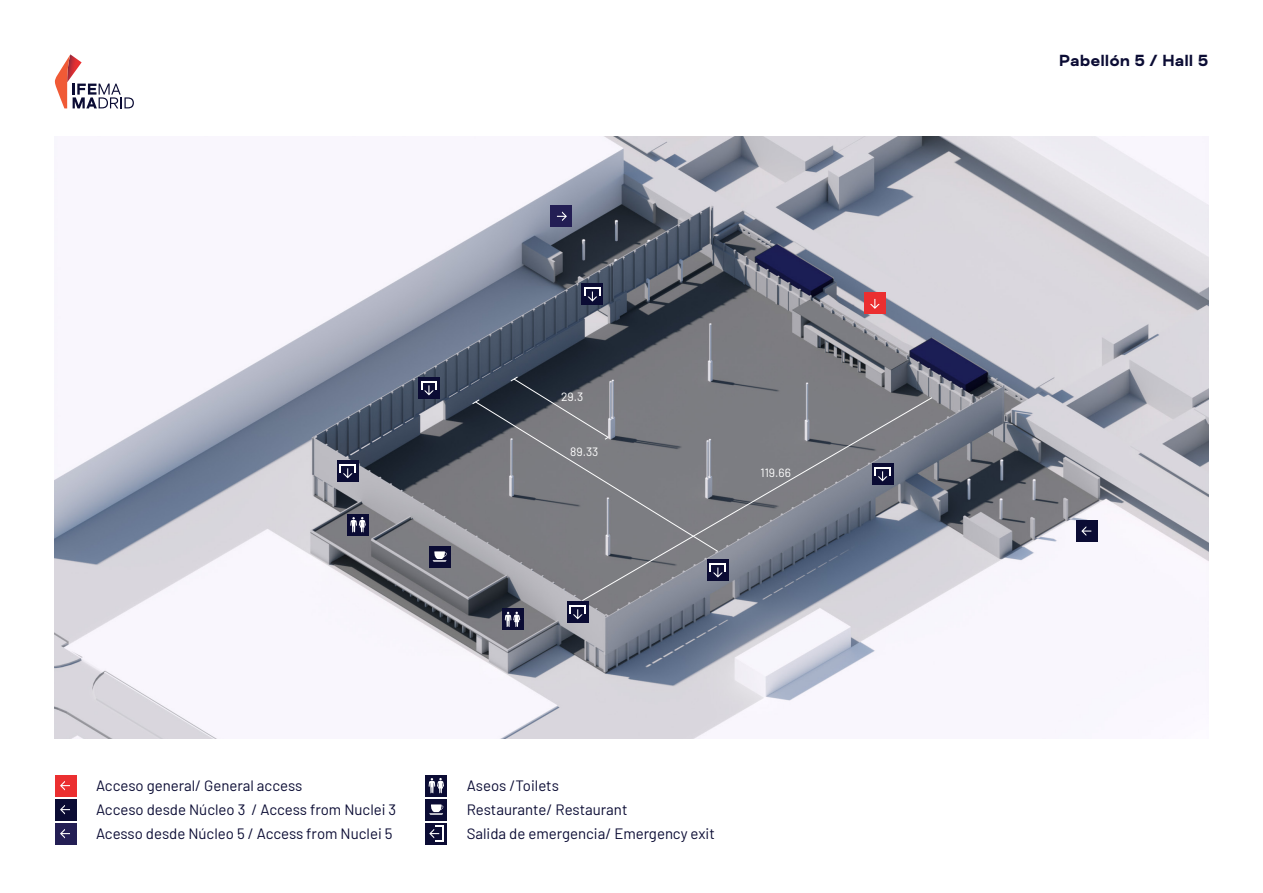
<style>
.page{position:relative;width:1263px;height:893px;background:#fff}
.page>*{position:absolute;margin:0;border:0;box-sizing:border-box;transform-origin:0 0}
.t1{font:700 16.5px "FS Meridian";color:#0b0c34}
.t2{font:15px/24px "Barlow";color:#0b0c34}
.t3{font:12px "Barlow";color:#fff}
</style>
<div class="page">
<img style="left:55px;top:136px;width:1153px;height:603px">
<svg style="left:55px;top:54px;width:79px;height:54px"></svg>
<div style="left:347px;top:514px;width:22px;height:21px;background:#0b0c34"></div>
<svg style="left:350px;top:517px;width:16px;height:15px"></svg>
<div style="left:502px;top:609px;width:21px;height:21px;background:#0b0c34"></div>
<svg style="left:505px;top:612px;width:15px;height:15px"></svg>
<div style="left:429px;top:546px;width:21px;height:21px;background:#0b0c34"></div>
<svg style="left:433px;top:551px;width:14px;height:11px"></svg>
<div style="left:337px;top:460px;width:21px;height:22px;background:#0b0c34"></div>
<svg style="left:340px;top:464px;width:16px;height:14px"></svg>
<div style="left:418px;top:378px;width:22px;height:21px;background:#0b0c34"></div>
<svg style="left:421px;top:381px;width:16px;height:14px"></svg>
<div style="left:582px;top:284px;width:21px;height:21px;background:#0b0c34"></div>
<svg style="left:584px;top:287px;width:16px;height:15px"></svg>
<div style="left:567px;top:601px;width:21px;height:22px;background:#0b0c34"></div>
<svg style="left:570px;top:605px;width:16px;height:14px"></svg>
<div style="left:551px;top:206px;width:21px;height:21px;background:#231e54"></div>
<svg style="left:557px;top:212px;width:10px;height:9px"></svg>
<div style="left:1076px;top:520px;width:22px;height:22px;background:#0b0c34"></div>
<svg style="left:1081px;top:526px;width:10px;height:10px"></svg>
<div style="left:864px;top:293px;width:22px;height:21px;background:#eb2f30"></div>
<svg style="left:870px;top:299px;width:10px;height:10px"></svg>
<svg style="left:582px;top:397px;width:350px;height:204px;background:#7c808b"></svg>
<div style="left:55px;top:823px;width:21px;height:21px;background:#231e54"></div>
<svg style="left:60px;top:829px;width:10px;height:9px"></svg>
<div style="left:426px;top:775px;width:21px;height:21px;background:#0b0c34"></div>
<svg style="left:429px;top:778px;width:15px;height:15px"></svg>
<div style="left:426px;top:799px;width:21px;height:21px;background:#0b0c34"></div>
<svg style="left:429px;top:804px;width:14px;height:11px"></svg>
<svg style="left:426px;top:823px;width:21px;height:21px"></svg>
<svg style="left:429px;top:826px;width:14px;height:16px"></svg>
<div style="left:55px;top:799px;width:21px;height:21px;background:#0b0c34"></div>
<svg style="left:60px;top:805px;width:10px;height:9px"></svg>
<div style="left:55px;top:775px;width:21px;height:21px;background:#eb2f30"></div>
<svg style="left:60px;top:781px;width:10px;height:9px"></svg>
<svg style="left:472px;top:376px;width:246px;height:176px;background:#74767b"></svg>
<p class="t3" style="left:561px;top:388px;width:24px">29.3</p>
<p class="t3" style="left:570px;top:443px;width:30px">89.33</p>
<p class="t3" style="left:760px;top:464px;width:32px">119.66</p>
<p class="t2" style="left:96px;top:772px;width:302px">Acceso general/ General access<br>Acceso desde Núcleo 3 / Access from Nuclei 3<br>Acesso desde Núcleo 5 / Access from Nuclei 5</p>
<p class="t2" style="left:467px;top:772px;width:250px">Aseos /Toilets<br>Restaurante/ Restaurant<br>Salida de emergencia/ Emergency exit</p>
<p class="t1" style="left:1059px;top:50px;width:151px">Pabellón 5 / Hall 5</p>
</div>
